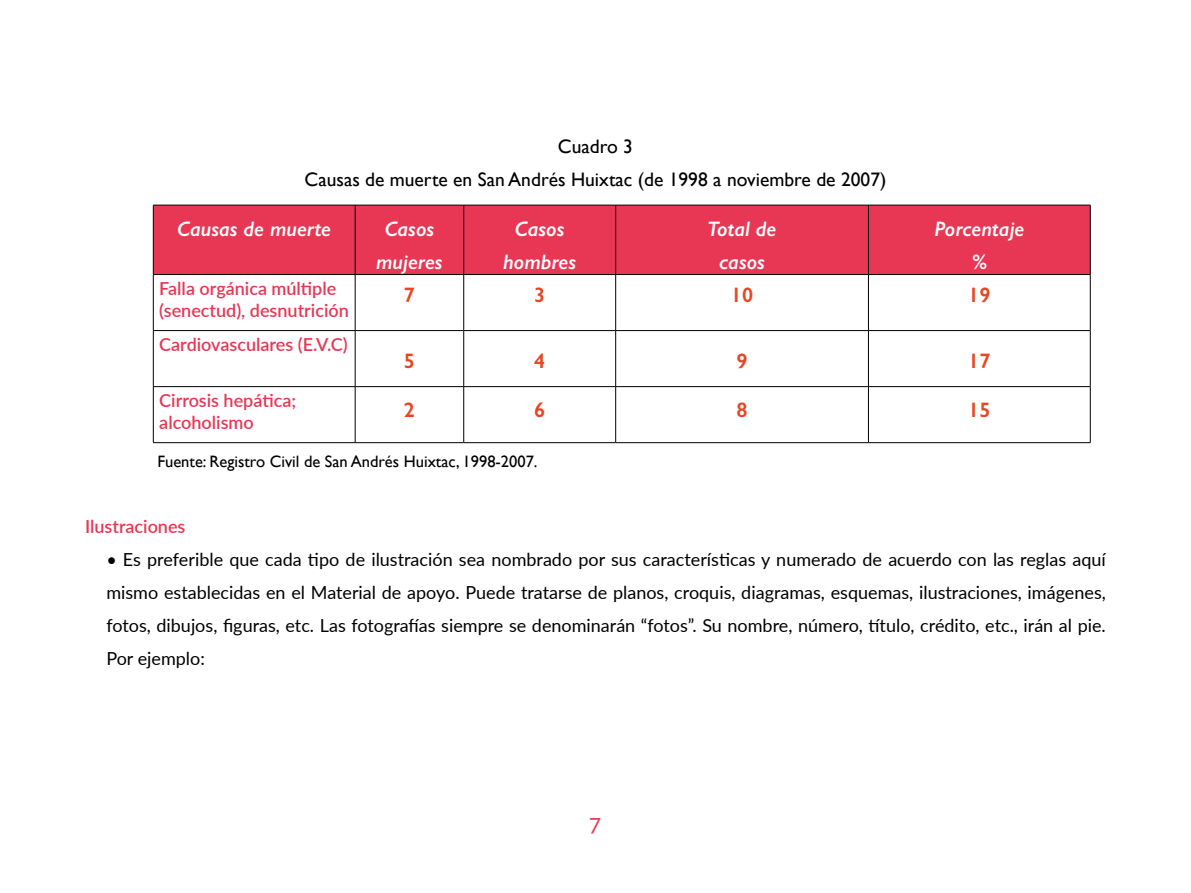
<style>
.page{position:relative;width:1191px;height:893px;background:#fff}
.page>*{position:absolute;margin:0;border:0;box-sizing:border-box;transform-origin:0 0}
.t1{font:24px "Gandhi Sans";color:#e83755}
.t2{font:italic 600 21px/33px "Gill Sans";color:#fff;text-align:center}
.t3{font:600 21px "Gill Sans";color:#e84621}
.t4{font:19.5px/33px "Gill Sans";color:#000;text-align:center}
.t5{font:18px/33px "Lato";color:#000;text-align:justify}
.t6{font:600 18px/21.6px "Lato";color:#e83755}
.t7{font:16.5px "Gill Sans";color:#000}
</style>
<div class="page">
<div style="left:154px;top:206px;width:936px;height:68px;background:#e83755"></div>
<hr style="left:153px;top:205px;width:202px;height:1px;background:#000">
<hr style="left:153px;top:205px;width:1px;height:69px;background:#000">
<hr style="left:355px;top:205px;width:109px;height:1px;background:#000">
<hr style="left:355px;top:205px;width:1px;height:69px;background:#000">
<hr style="left:464px;top:205px;width:151px;height:1px;background:#000">
<hr style="left:463px;top:205px;width:1px;height:69px;background:#000">
<hr style="left:615px;top:205px;width:253px;height:1px;background:#000">
<hr style="left:615px;top:205px;width:1px;height:69px;background:#000">
<hr style="left:868px;top:205px;width:222px;height:1px;background:#000">
<hr style="left:868px;top:205px;width:1px;height:69px;background:#000">
<hr style="left:1090px;top:205px;width:1px;height:69px;background:#000">
<hr style="left:153px;top:274px;width:202px;height:1px;background:#000">
<hr style="left:153px;top:275px;width:1px;height:55px;background:#000">
<hr style="left:355px;top:274px;width:109px;height:1px;background:#000">
<hr style="left:355px;top:275px;width:1px;height:55px;background:#000">
<hr style="left:464px;top:274px;width:151px;height:1px;background:#000">
<hr style="left:463px;top:275px;width:1px;height:55px;background:#000">
<hr style="left:615px;top:274px;width:253px;height:1px;background:#000">
<hr style="left:615px;top:275px;width:1px;height:55px;background:#000">
<hr style="left:868px;top:274px;width:222px;height:1px;background:#000">
<hr style="left:868px;top:275px;width:1px;height:55px;background:#000">
<hr style="left:1090px;top:275px;width:1px;height:55px;background:#000">
<hr style="left:153px;top:330px;width:202px;height:1px;background:#000">
<hr style="left:153px;top:331px;width:1px;height:55px;background:#000">
<hr style="left:355px;top:330px;width:109px;height:1px;background:#000">
<hr style="left:355px;top:331px;width:1px;height:55px;background:#000">
<hr style="left:464px;top:330px;width:151px;height:1px;background:#000">
<hr style="left:463px;top:331px;width:1px;height:55px;background:#000">
<hr style="left:615px;top:330px;width:253px;height:1px;background:#000">
<hr style="left:615px;top:331px;width:1px;height:55px;background:#000">
<hr style="left:868px;top:330px;width:222px;height:1px;background:#000">
<hr style="left:868px;top:331px;width:1px;height:55px;background:#000">
<hr style="left:1090px;top:331px;width:1px;height:55px;background:#000">
<hr style="left:153px;top:386px;width:202px;height:1px;background:#000">
<hr style="left:153px;top:387px;width:1px;height:55px;background:#000">
<hr style="left:355px;top:386px;width:109px;height:1px;background:#000">
<hr style="left:355px;top:387px;width:1px;height:55px;background:#000">
<hr style="left:464px;top:386px;width:151px;height:1px;background:#000">
<hr style="left:463px;top:387px;width:1px;height:55px;background:#000">
<hr style="left:615px;top:386px;width:253px;height:1px;background:#000">
<hr style="left:615px;top:387px;width:1px;height:55px;background:#000">
<hr style="left:868px;top:386px;width:222px;height:1px;background:#000">
<hr style="left:868px;top:387px;width:1px;height:55px;background:#000">
<hr style="left:1090px;top:387px;width:1px;height:55px;background:#000">
<hr style="left:153px;top:442px;width:202px;height:1px;background:#000">
<hr style="left:355px;top:442px;width:109px;height:1px;background:#000">
<hr style="left:464px;top:442px;width:151px;height:1px;background:#000">
<hr style="left:615px;top:442px;width:253px;height:1px;background:#000">
<hr style="left:868px;top:442px;width:222px;height:1px;background:#000">
<p class="t4" style="left:304px;top:130px;width:583px">Cuadro 3<br>Causas de muerte en San Andrés Huixtac (de 1998 a noviembre de 2007)</p>
<p class="t2" style="left:177px;top:212px;width:155px">Causas de muerte</p>
<p class="t2" style="left:376px;top:212px;width:68px">Casos mujeres</p>
<p class="t2" style="left:503px;top:212px;width:74px">Casos hombres</p>
<p class="t2" style="left:707px;top:212px;width:70px">Total de casos</p>
<p class="t2" style="left:934px;top:212px;width:92px">Porcentaje %</p>
<p class="t6" style="left:159px;top:277px;width:191px">Falla orgánica múltiple (senectud), desnutrición</p>
<p class="t3" style="left:404px;top:282px;width:13px">7</p>
<p class="t3" style="left:534px;top:282px;width:13px">3</p>
<p class="t3" style="left:731px;top:282px;width:24px">10</p>
<p class="t3" style="left:968px;top:282px;width:24px">19</p>
<p class="t6" style="left:159px;top:333px;width:190px">Cardiovasculares (E.V.C)</p>
<p class="t3" style="left:404px;top:348px;width:13px">5</p>
<p class="t3" style="left:534px;top:348px;width:13px">4</p>
<p class="t3" style="left:736px;top:348px;width:13px">9</p>
<p class="t3" style="left:968px;top:348px;width:24px">17</p>
<p class="t6" style="left:159px;top:389px;width:138px">Cirrosis hepática; alcoholismo</p>
<p class="t3" style="left:404px;top:397px;width:13px">2</p>
<p class="t3" style="left:534px;top:397px;width:13px">6</p>
<p class="t3" style="left:736px;top:397px;width:13px">8</p>
<p class="t3" style="left:968px;top:397px;width:24px">15</p>
<p class="t7" style="left:157px;top:451px;width:382px">Fuente: Registro Civil de San Andrés Huixtac, 1998-2007.</p>
<p class="t6" style="left:85px;top:514px;width:102px">Ilustraciones</p>
<p class="t5" style="left:106px;top:542px;width:1001px">• Es preferible que cada tipo de ilustración sea nombrado por sus características y numerado de acuerdo con las reglas aquí mismo establecidas en el Material de apoyo. Puede tratarse de planos, croquis, diagramas, esquemas, ilustraciones, imágenes, fotos, dibujos, figuras, etc. Las fotografías siempre se denominarán “fotos”. Su nombre, número, título, crédito, etc., irán al pie.<br>Por ejemplo:</p>
<h1 class="t1" style="left:589px;top:808px;width:14px">7</h1>
</div>
